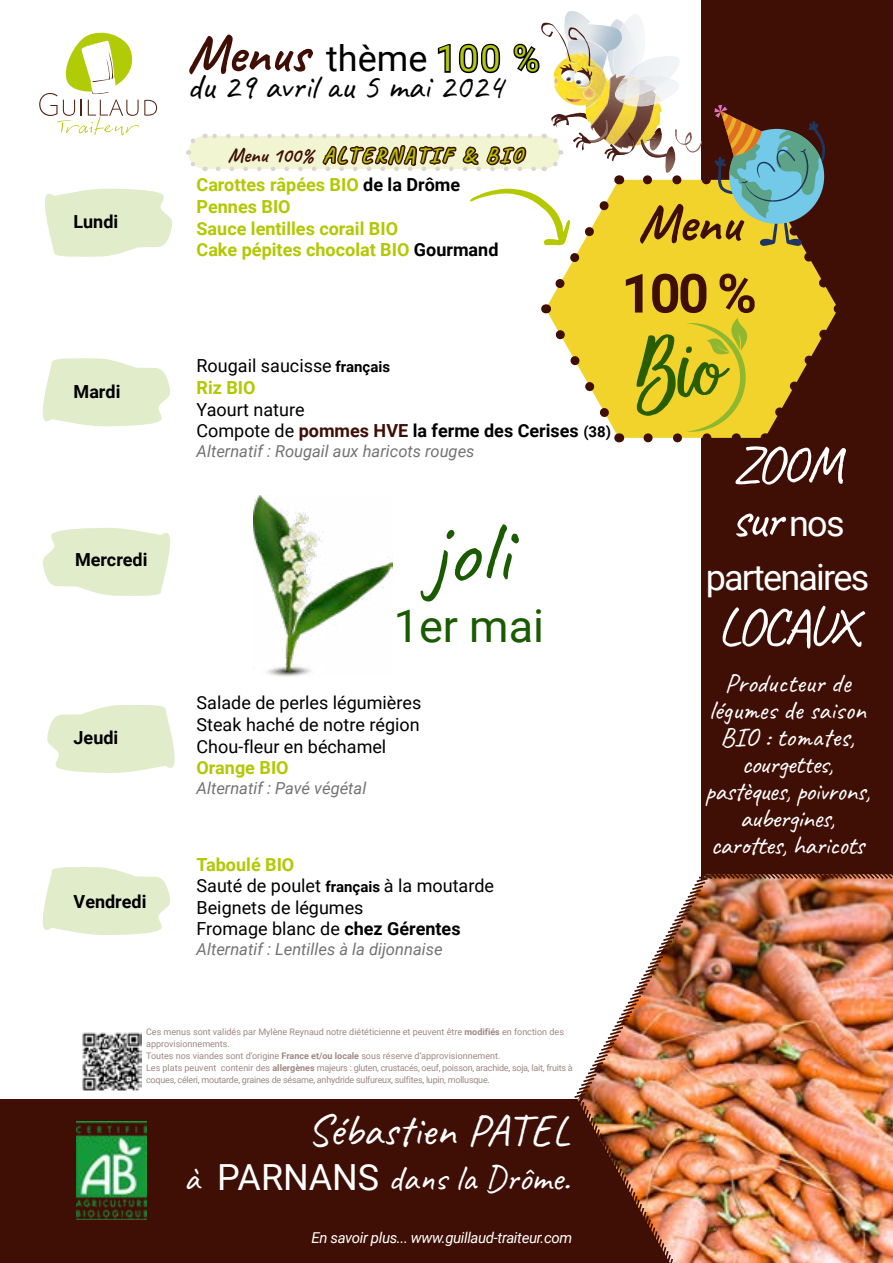
<style>
.page{position:relative;width:893px;height:1263px;background:#fff}
.page>*{position:absolute;margin:0;border:0;box-sizing:border-box;transform-origin:0 0}
.t1{font:90px "Caveat";color:#1a5a00}
.t2{font:54px/54px "Caveat";letter-spacing:-.05em;color:#fff}
.t3{font:700 54px "Caveat";color:#3f0f05}
.t4{font:700 54px "Roboto";color:#3f0f05}
.t5{font:45px "Caveat";color:#fff}
.t6{font:45px "Roboto";color:#1a5a00}
.t7{font:36px "Caveat";color:#fff}
.t8{font:36px "Caveat";color:#000}
.t9{font:36px "Roboto";color:#000}
.t10{font:36px "Roboto";letter-spacing:-.05em;color:#fff}
.t11{font:27px/27px "Caveat";letter-spacing:-.025em;color:#fff;text-align:center}
.t12{font:700 21px "Caveat";letter-spacing:.13em;color:#3f0f05}
.t13{font:18px/21.6px "Roboto";color:#000}
.t14{font:700 18px/21.6px "Roboto";color:#b2c800}
.t15{font:700 18px "Roboto";color:#000}
.t16{font:italic 16.5px "Roboto";color:#737373}
.t17{font:italic 15px "Roboto";letter-spacing:-.025em;color:#fff}
.t18{font:9px/12px "Roboto";color:#9f8782}
.s1{font-family:"Caveat";font-weight:700;font-size:54px;color:#3f0f05}
.s2{color:#000}
.s3{font-weight:700;font-size:15px}
.s4{font-weight:700;color:#b2c800}
.s5{font-weight:700;color:#3f0f05}
.s6{font-weight:700}
.s7{font-family:"Roboto";font-size:36px}
.s8{font-family:"Roboto"}
</style>
<div class="page">
<div style="left:0;top:1099px;width:893px;height:164px;background:#3f0f05"></div>
<div style="left:701px;top:0;width:192px;height:1030px;background:#3f0f05"></div>
<svg style="left:45px;top:188px;width:128px;height:69px"></svg>
<svg style="left:42px;top:358px;width:128px;height:69px"></svg>
<svg style="left:47px;top:705px;width:128px;height:68px"></svg>
<svg style="left:42px;top:867px;width:128px;height:68px"></svg>
<img style="left:574px;top:874px;width:319px;height:389px">
<svg style="left:42px;top:528px;width:128px;height:68px"></svg>
<svg style="left:39px;top:32px;width:118px;height:103px"></svg>
<img style="left:564px;top:11px;width:56px;height:10px">
<img style="left:77px;top:1121px;width:69px;height:98px">
<img style="left:82px;top:1032px;width:59px;height:59px">
<img style="left:254px;top:495px;width:139px;height:181px">
<svg style="left:186px;top:21px;width:650px;height:421px"></svg>
<h3 class="t15" style="left:74px;top:209px;width:46px">Lundi</h3>
<h3 class="t15" style="left:74px;top:379px;width:48px">Mardi</h3>
<h3 class="t15" style="left:75px;top:547px;width:74px">Mercredi</h3>
<h3 class="t15" style="left:74px;top:725px;width:46px">Jeudi</h3>
<h3 class="t15" style="left:74px;top:888px;width:74px">Vendredi</h3>
<h3 class="t9" style="left:187px;top:33px;width:354px"><span class="s1">Menus</span> thème 100 %</h3>
<h3 class="t8" style="left:187px;top:64px;width:318px">du 29 avril au 5 mai 2024</h3>
<h3 class="t12" style="left:228px;top:142px;width:296px">Menu 100% ALTERNATIF &amp; BIO</h3>
<h3 class="t14" style="left:197px;top:174px;width:303px">Carottes râpées BIO <span class="s2">de la Drôme<br></span>Pennes BIO<br>Sauce lentilles corail BIO<br>Cake pépites chocolat BIO <span class="s2">Gourmand</span></h3>
<h2 class="t3" style="left:638px;top:189px;width:104px">Menu</h2>
<h2 class="t4" style="left:621px;top:255px;width:137px">100 %</h2>
<h3 class="t13" style="left:197px;top:355px;width:195px">Rougail saucisse <span class="s3">français<br></span><span class="s4">Riz BIO</span></h3>
<h3 class="t13" style="left:197px;top:398px;width:416px">Yaourt nature<br>Compote de <span class="s5">pommes HVE</span> <span class="s6">la ferme des Cerises</span> <span class="s3">(38)</span></h3>
<h3 class="t16" style="left:197px;top:440px;width:280px">Alternatif : Rougail aux haricots rouges</h3>
<h1 class="t1" style="left:428px;top:496px;width:84px">joli</h1>
<h3 class="t6" style="left:394px;top:594px;width:152px">1er mai</h3>
<h3 class="t13" style="left:197px;top:691px;width:226px;text-align:justify">Salade de perles légumières Steak haché de notre région Chou-fleur en béchamel</h3>
<h3 class="t14" style="left:197px;top:756px;width:94px">Orange BIO</h3>
<h3 class="t16" style="left:197px;top:777px;width:171px">Alternatif : Pavé végétal</h3>
<h3 class="t13" style="left:197px;top:853px;width:299px"><span class="s4">Taboulé BIO<br></span>Sauté de poulet <span class="s3">français</span> à la moutarde<br>Beignets de légumes<br>Fromage blanc de <span class="s6">chez Gérentes</span></h3>
<h3 class="t16" style="left:197px;top:938px;width:248px">Alternatif : Lentilles à la dijonnaise</h3>
<h2 class="t2" style="left:731px;top:437px;width:115px">ZOOM sur <span class="s7">nos</span></h2>
<h3 class="t10" style="left:706px;top:552px;width:165px">partenaires</h3>
<h2 class="t2" style="left:717px;top:599px;width:142px">LOCAUX</h2>
<h3 class="t11" style="left:705px;top:670px;width:167px">Producteur de légumes de saison<br>BIO : tomates, courgettes, pastèques, poivrons, aubergines, carottes, haricots</h3>
<p class="t18" style="left:146px;top:1025px;width:428px">Ces menus sont validés par Mylène Reynaud notre diététicienne et peuvent être <span class="s6">modifiés</span> en fonction des approvisionnements.<br>Toutes nos viandes sont d’origine <span class="s6">France et/ou locale</span> sous réserve d’approvisionnement.<br>Les plats peuvent contenir des <span class="s6">allergènes</span> majeurs : gluten, crustacés, oeuf, poisson, arachide, soja, lait, fruits à coques, céleri, moutarde, graines de sésame, anhydride sulfureux, sulfites, lupin, mollusque.</p>
<h3 class="t5" style="left:307px;top:1102px;width:265px">Sébastien PATEL</h3>
<h3 class="t7" style="left:184px;top:1155px;width:388px">à <span class="s8">PARNANS</span> dans la Drôme.</h3>
<h3 class="t17" style="left:311px;top:1227px;width:262px">En savoir plus... www.guillaud-traiteur.com</h3>
</div>
